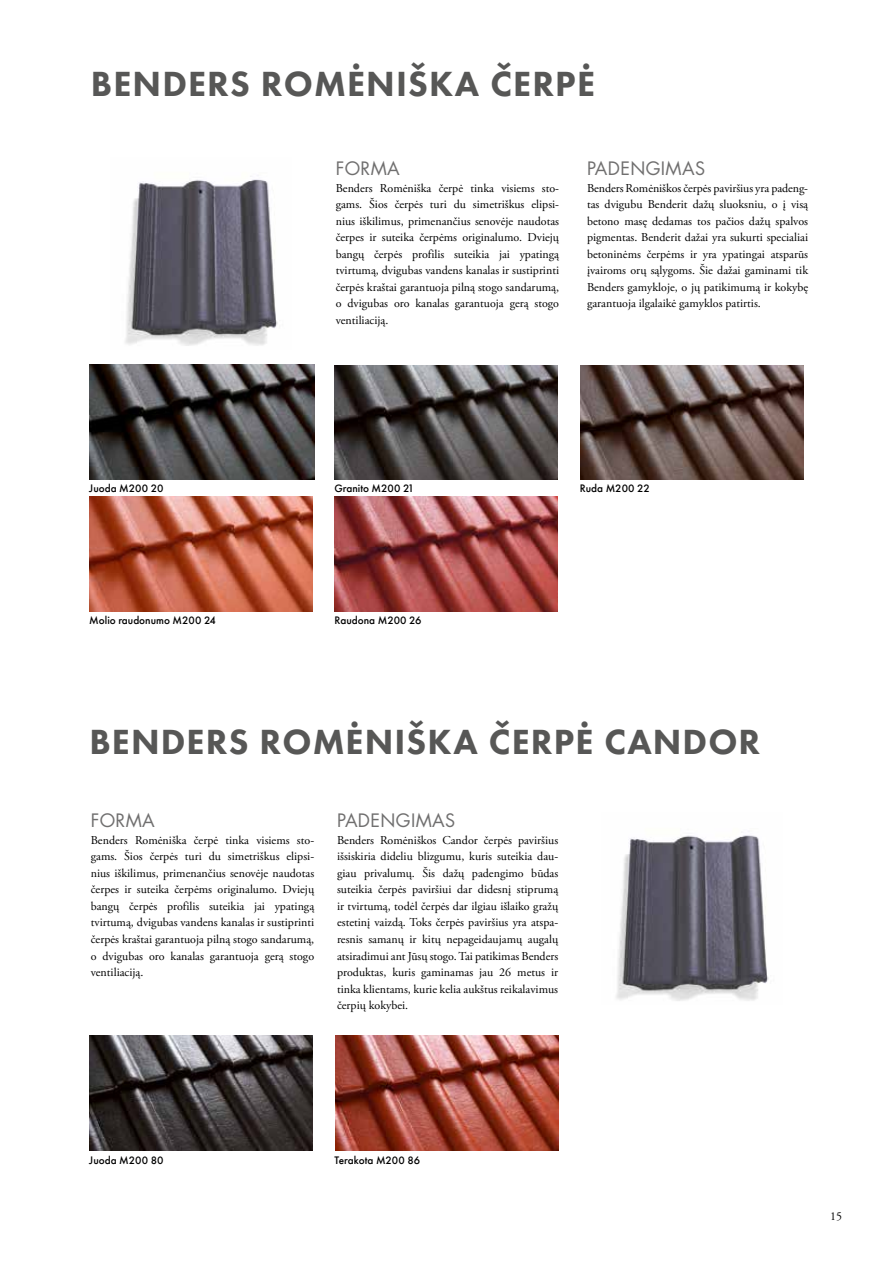
<style>
.page{position:relative;width:893px;height:1263px;background:#fff}
.page>*{position:absolute;margin:0;border:0;box-sizing:border-box;transform-origin:0 0}
.t1{font:36px "Futura PT Heavy";letter-spacing:.03em;color:#575756}
.t2{font:18px "Futura Std";letter-spacing:.02em;color:#706f6f}
.t3{font:12px/16.5px "Adobe Garamond Pro";color:#000;text-align:justify}
.t4{font:11.25px "Futura PT Medium";color:#000}
</style>
<div class="page">
<img style="left:89px;top:365px;width:225px;height:115px">
<img style="left:334px;top:365px;width:223px;height:115px">
<img style="left:581px;top:365px;width:223px;height:115px">
<img style="left:89px;top:497px;width:223px;height:115px">
<img style="left:334px;top:497px;width:223px;height:115px">
<img style="left:89px;top:1035px;width:223px;height:115px">
<img style="left:335px;top:1035px;width:223px;height:115px">
<img style="left:125px;top:176px;width:153px;height:170px">
<img style="left:616px;top:835px;width:153px;height:166px">
<h1 class="t1" style="left:91px;top:61px;width:506px">BENDERS ROMĖNIŠKA ČERPĖ</h1>
<h2 class="t2" style="left:336px;top:157px;width:66px">FORMA</h2>
<p class="t3" style="left:336px;top:180px;width:225px">Benders Romėniška čerpė tinka visiems sto&shy;gams. Šios čerpės turi du simetriškus elipsi&shy;nius iškilimus, primenančius senovėje naudotas čerpes ir suteika čerpėms originalumo. Dviejų bangų čerpės profilis suteikia jai ypatingą tvirtumą, dvigubas vandens kanalas ir sustiprinti čerpės kraštai garantuoja pilną stogo sandarumą, o dvigubas oro kanalas garantuoja gerą stogo ventiliaciją.</p>
<h2 class="t2" style="left:587px;top:157px;width:120px">PADENGIMAS</h2>
<p class="t3" style="left:587px;top:180px;width:223px">Benders Romėniškos čerpės paviršius yra padeng&shy;tas dvigubu Benderit dažų sluoksniu, o į visą betono masę dedamas tos pačios dažų spalvos pigmentas. Benderit dažai yra sukurti specialiai betoninėms čerpėms ir yra ypatingai atsparūs įvairoms orų sąlygoms. Šie dažai gaminami tik Benders gamykloje, o jų patikimumą ir kokybę garantuoja ilgalaikė gamyklos patirtis.</p>
<p class="t4" style="left:89px;top:482px;width:76px">Juoda M200 20</p>
<p class="t4" style="left:334px;top:482px;width:81px">Granito M200 21</p>
<p class="t4" style="left:89px;top:614px;width:128px">Molio raudonumo M200 24</p>
<p class="t4" style="left:334px;top:614px;width:89px">Raudona M200 26</p>
<p class="t4" style="left:580px;top:482px;width:72px">Ruda M200 22</p>
<h1 class="t1" style="left:89px;top:719px;width:672px">BENDERS ROMĖNIŠKA ČERPĖ CANDOR</h1>
<h2 class="t2" style="left:91px;top:809px;width:66px">FORMA</h2>
<p class="t3" style="left:91px;top:832px;width:225px">Benders Romėniška čerpė tinka visiems sto&shy;gams. Šios čerpės turi du simetriškus elipsi&shy;nius iškilimus, primenančius senovėje naudotas čerpes ir suteika čerpėms originalumo. Dviejų bangų čerpės profilis suteikia jai ypatingą tvirtumą, dvigubas vandens kanalas ir sustiprinti čerpės kraštai garantuoja pilną stogo sandarumą, o dvigubas oro kanalas garantuoja gerą stogo ventiliaciją.</p>
<h2 class="t2" style="left:337px;top:809px;width:120px">PADENGIMAS</h2>
<p class="t3" style="left:337px;top:832px;width:223px">Benders Romėniškos Candor čerpės paviršius išsiskiria dideliu blizgumu, kuris suteikia dau&shy;giau privalumų. Šis dažų padengimo būdas suteikia čerpės paviršiui dar didesnį stiprumą ir tvirtumą, todėl čerpės dar ilgiau išlaiko gražų estetinį vaizdą. Toks čerpės paviršius yra atspa&shy;resnis samanų ir kitų nepageidaujamų augalų atsiradimui ant Jūsų stogo. Tai patikimas Benders produktas, kuris gaminamas jau 26 metus ir tinka klientams, kurie kelia aukštus reikalavimus čerpių kokybei.</p>
<p class="t4" style="left:89px;top:1153px;width:76px">Juoda M200 80</p>
<p class="t4" style="left:334px;top:1153px;width:87px">Terakota M200 86</p>
<p class="t3" style="left:830px;top:1208px;width:13px">15</p>
</div>
